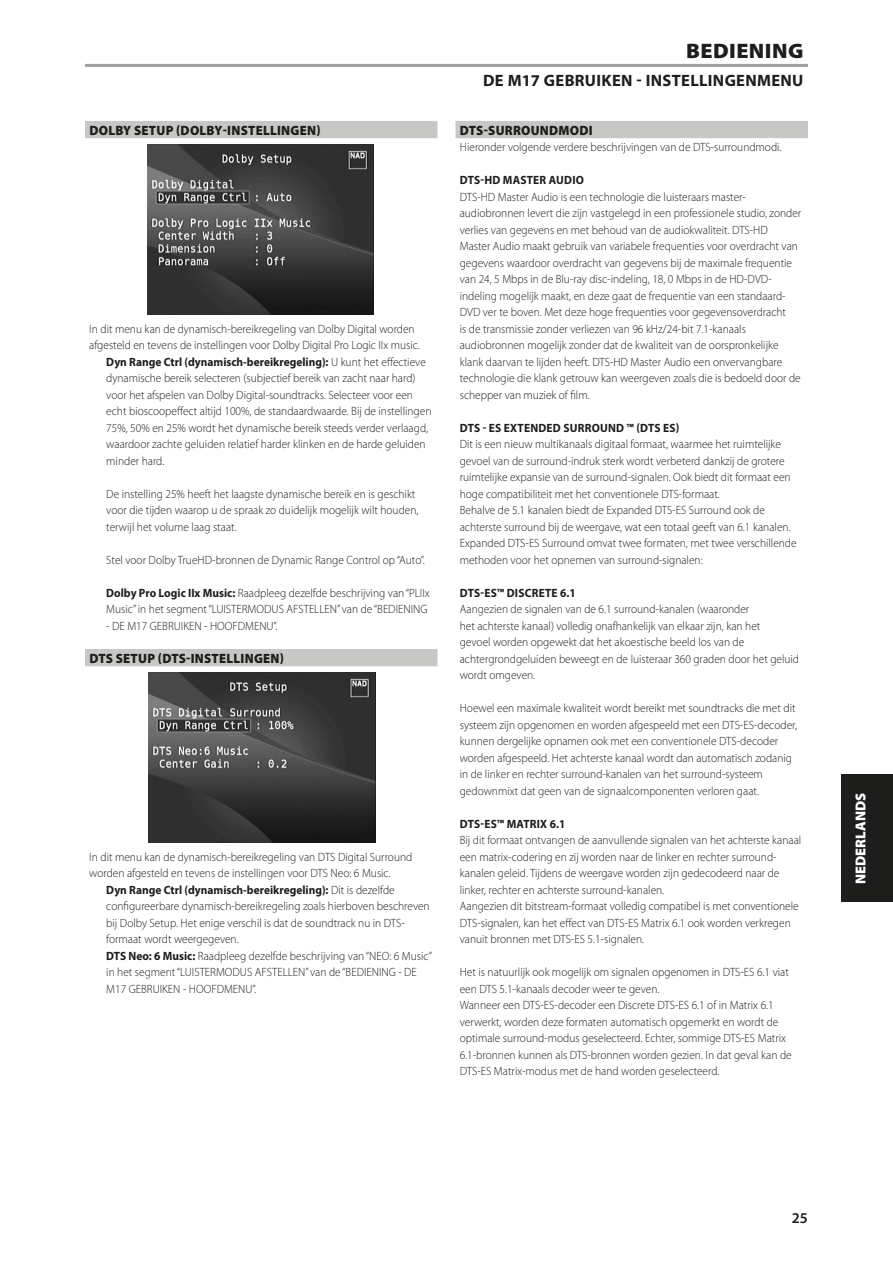
<style>
.page{position:relative;width:893px;height:1263px;background:#fff}
.page>*{position:absolute;margin:0;border:0;box-sizing:border-box;transform-origin:0 0}
.Body_copy_-_header{font:900 21px "Myriad Pro";letter-spacing:.02em;color:#1d1d1b;scale:1.05 1}
.Body_copy_-_header-2{font:700 16.5px "Myriad Pro";letter-spacing:.02em;color:#1d1d1b}
.t1{font:600 15px "Myriad Pro";color:#1d1d1b}
.t2{font:900 14.4px "Myriad Pro";color:#fff}
.Body_copy_-_sub-sect{font:900 13.5px "Myriad Pro";letter-spacing:.02em;color:#1d1d1b;scale:.95 1}
.Body_copy_-_normal{font:300 12px/16.5px "Myriad Pro";color:#1d1d1b;scale:.95 1}
.Body_copy_-_indent_1{font:300 12px/16.5px "Myriad Pro";color:#1d1d1b;scale:.95 1}
.Body_copy_-_sub-sect-2{font:700 12px "Myriad Pro";letter-spacing:.02em;color:#1d1d1b;scale:.95 1}
.s1{font-weight:700}
</style>
<div class="page">
<div style="left:85px;top:121px;width:352px;height:17px;background:#c7c7c6"></div>
<div style="left:85px;top:649px;width:352px;height:17px;background:#c7c7c6"></div>
<div style="left:455px;top:121px;width:353px;height:17px;background:#c7c7c6"></div>
<hr style="left:85px;top:64px;width:723px;height:3px;background:#9d9d9d">
<img style="left:149px;top:672px;width:226px;height:170px">
<img style="left:147px;top:145px;width:227px;height:170px">
<div style="left:842px;top:774px;width:51px;height:128px;background:#1d1d1b"></div>
<p class="Body_copy_-_sub-sect" style="left:89px;top:121px;width:245px">DOLBY SETUP (DOLBY-INSTELLINGEN)</p>
<p class="Body_copy_-_normal" style="left:89px;top:320px;width:349px">In dit menu kan de dynamisch-bereikregeling van Dolby Digital worden afgesteld en tevens de instellingen voor Dolby Digital Pro Logic IIx music.</p>
<p class="Body_copy_-_indent_1" style="left:106px;top:353px;width:344px"><span class="s1">Dyn Range Ctrl (dynamisch-bereikregeling):</span> U kunt het effectieve dynamische bereik selecteren (subjectief bereik van zacht naar hard) voor het afspelen van Dolby Digital-soundtracks. Selecteer voor een echt bioscoopeffect altijd 100%, de standaardwaarde. Bij de instellingen 75%, 50% en 25% wordt het dynamische bereik steeds verder verlaagd, waardoor zachte geluiden relatief harder klinken en de harde geluiden minder hard.</p>
<p class="Body_copy_-_indent_1" style="left:106px;top:485px;width:330px">De instelling 25% heeft het laagste dynamische bereik en is geschikt voor die tijden waarop u de spraak zo duidelijk mogelijk wilt houden, terwijl het volume laag staat.</p>
<p class="Body_copy_-_indent_1" style="left:106px;top:551px;width:337px">Stel voor Dolby TrueHD-bronnen de Dynamic Range Control op “Auto”.</p>
<p class="Body_copy_-_indent_1" style="left:106px;top:584px;width:342px"><span class="s1">Dolby Pro Logic IIx Music:</span> Raadpleeg dezelfde beschrijving van “PLIIx<br>Music” in het segment “LUISTERMODUS AFSTELLEN” van de “BEDIENING</p>
<p class="Body_copy_-_indent_1" style="left:106px;top:617px;width:182px">- DE M17 GEBRUIKEN - HOOFDMENU”.</p>
<p class="Body_copy_-_sub-sect" style="left:89px;top:649px;width:206px">DTS SETUP (DTS-INSTELLINGEN)</p>
<p class="Body_copy_-_normal" style="left:89px;top:848px;width:342px">In dit menu kan de dynamisch-bereikregeling van DTS Digital Surround worden afgesteld en tevens de instellingen voor DTS Neo: 6 Music.</p>
<p class="Body_copy_-_indent_1" style="left:106px;top:881px;width:342px"><span class="s1">Dyn Range Ctrl (dynamisch-bereikregeling):</span> Dit is dezelfde configureerbare dynamisch-bereikregeling zoals hierboven beschreven bij Dolby Setup. Het enige verschil is dat de soundtrack nu in DTS&shy;formaat wordt weergegeven.</p>
<p class="Body_copy_-_indent_1" style="left:106px;top:947px;width:344px"><span class="s1">DTS Neo: 6 Music:</span> Raadpleeg dezelfde beschrijving van “NEO: 6 Music” in het segment “LUISTERMODUS AFSTELLEN” van de “BEDIENING - DE<br>M17 GEBRUIKEN - HOOFDMENU”.</p>
<p class="Body_copy_-_header" style="left:686px;top:37px;width:113px">BEDIENING</p>
<p class="Body_copy_-_header-2" style="left:483px;top:70px;width:322px">DE M17 GEBRUIKEN - INSTELLINGENMENU</p>
<p class="Body_copy_-_sub-sect" style="left:460px;top:121px;width:141px">DTS-SURROUNDMODI</p>
<p class="Body_copy_-_normal" style="left:460px;top:139px;width:340px">Hieronder volgende verdere beschrijvingen van de DTS-surroundmodi.</p>
<p class="Body_copy_-_sub-sect-2" style="left:460px;top:172px;width:132px">DTS-HD MASTER AUDIO</p>
<p class="Body_copy_-_normal" style="left:460px;top:188px;width:361px">DTS-HD Master Audio is een technologie die luisteraars master&shy;audiobronnen levert die zijn vastgelegd in een professionele studio, zonder verlies van gegevens en met behoud van de audiokwaliteit. DTS-HD Master Audio maakt gebruik van variabele frequenties voor overdracht van gegevens waardoor overdracht van gegevens bij de maximale frequentie van 24, 5 Mbps in de Blu-ray disc-indeling, 18, 0 Mbps in de HD-DVD&shy;indeling mogelijk maakt, en deze gaat de frequentie van een standaard-DVD ver te boven. Met deze hoge frequenties voor gegevensoverdracht<br>is de transmissie zonder verliezen van 96 kHz/24-bit 7.1-kanaals audiobronnen mogelijk zonder dat de kwaliteit van de oorspronkelijke klank daarvan te lijden heeft. DTS-HD Master Audio een onvervangbare technologie die klank getrouw kan weergeven zoals die is bedoeld door de schepper van muziek of film.</p>
<p class="Body_copy_-_sub-sect-2" style="left:460px;top:420px;width:233px">DTS - ES EXTENDED SURROUND ™ (DTS ES)</p>
<p class="Body_copy_-_normal" style="left:460px;top:436px;width:350px">Dit is een nieuw multikanaals digitaal formaat, waarmee het ruimtelijke gevoel van de surround-indruk sterk wordt verbeterd dankzij de grotere ruimtelijke expansie van de surround-signalen. Ook biedt dit formaat een hoge compatibiliteit met het conventionele DTS-formaat.</p>
<p class="Body_copy_-_normal" style="left:460px;top:502px;width:356px">Behalve de 5.1 kanalen biedt de Expanded DTS-ES Surround ook de achterste surround bij de weergave, wat een totaal geeft van 6.1 kanalen.<br>Expanded DTS-ES Surround omvat twee formaten, met twee verschillende methoden voor het opnemen van surround-signalen:</p>
<p class="Body_copy_-_sub-sect-2" style="left:460px;top:585px;width:124px">DTS-ES™ DISCRETE 6.1</p>
<p class="Body_copy_-_normal" style="left:460px;top:601px;width:359px">Aangezien de signalen van de 6.1 surround-kanalen (waaronder<br>het achterste kanaal) volledig onafhankelijk van elkaar zijn, kan het<br>gevoel worden opgewekt dat het akoestische beeld los van de achtergrondgeluiden beweegt en de luisteraar 360 graden door het geluid wordt omgeven.</p>
<p class="Body_copy_-_normal" style="left:460px;top:700px;width:357px">Hoewel een maximale kwaliteit wordt bereikt met soundtracks die met dit systeem zijn opgenomen en worden afgespeeld met een DTS-ES-decoder, kunnen dergelijke opnamen ook met een conventionele DTS-decoder worden afgespeeld. Het achterste kanaal wordt dan automatisch zodanig in de linker en rechter surround-kanalen van het surround-systeem gedownmixt dat geen van de signaalcomponenten verloren gaat.</p>
<p class="Body_copy_-_sub-sect-2" style="left:460px;top:816px;width:113px">DTS-ES™ MATRIX 6.1</p>
<p class="Body_copy_-_normal" style="left:460px;top:832px;width:361px">Bij dit formaat ontvangen de aanvullende signalen van het achterste kanaal een matrix-codering en zij worden naar de linker en rechter surround&shy;kanalen geleid. Tijdens de weergave worden zijn gedecodeerd naar de linker, rechter en achterste surround-kanalen.</p>
<p class="Body_copy_-_normal" style="left:460px;top:898px;width:358px">Aangezien dit bitstream-formaat volledig compatibel is met conventionele<br>DTS-signalen, kan het effect van DTS-ES Matrix 6.1 ook worden verkregen vanuit bronnen met DTS-ES 5.1-signalen.</p>
<p class="Body_copy_-_normal" style="left:460px;top:964px;width:348px">Het is natuurlijk ook mogelijk om signalen opgenomen in DTS-ES 6.1 viat een DTS 5.1-kanaals decoder weer te geven.</p>
<p class="Body_copy_-_normal" style="left:460px;top:997px;width:351px">Wanneer een DTS-ES-decoder een Discrete DTS-ES 6.1 of in Matrix 6.1 verwerkt, worden deze formaten automatisch opgemerkt en wordt de optimale surround-modus geselecteerd. Echter, sommige DTS-ES Matrix 6.1-bronnen kunnen als DTS-bronnen worden gezien. In dat geval kan de DTS-ES Matrix-modus met de hand worden geselecteerd.</p>
<p class="t2" style="left:851px;top:884px;width:93px;rotate:-90deg">NEDERLANDS</p>
<p class="t1" style="left:792px;top:1208px;width:18px">25</p>
</div>
